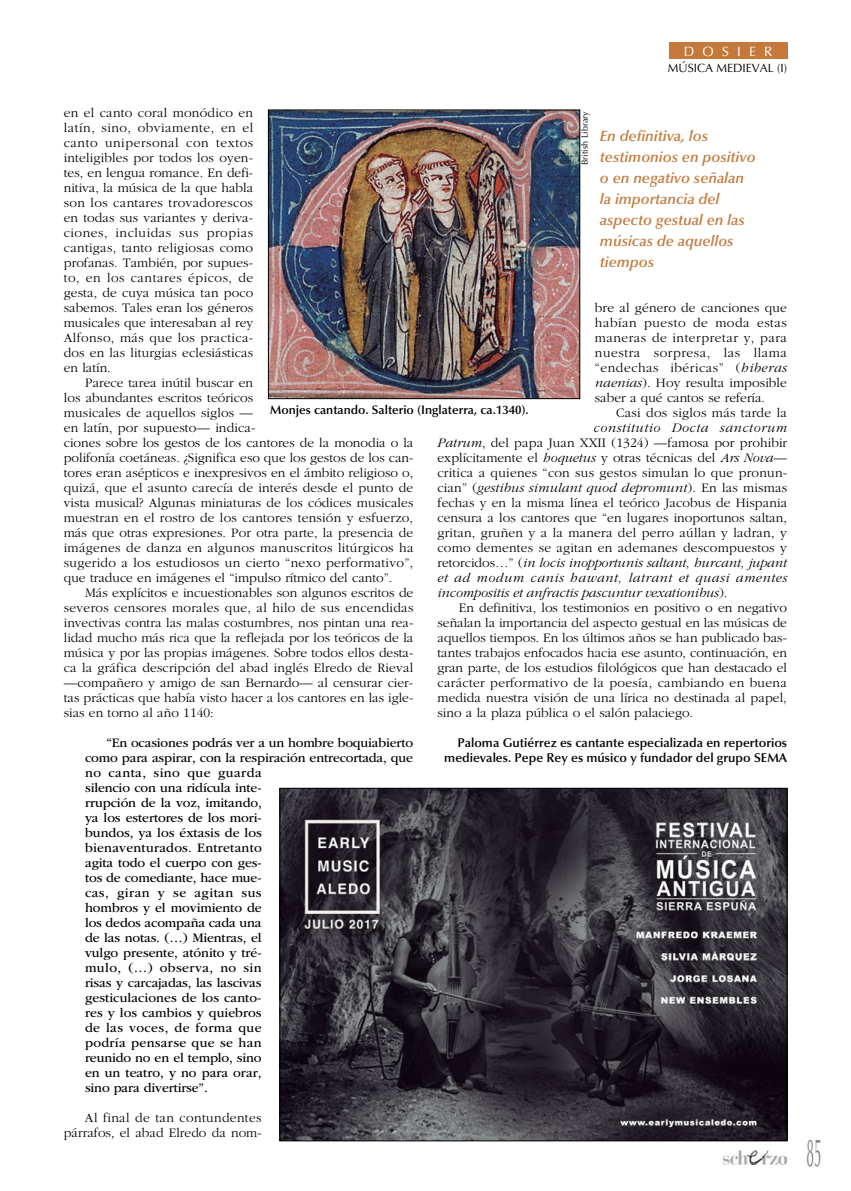
<style>
.page{position:relative;width:851px;height:1191px;background:#fff}
.page>*{position:absolute;margin:0;border:0;box-sizing:border-box;transform-origin:0 0}
.t1{font:39px "Optima LT Std";color:#808285;scale:.35 1}
.t2{font:italic 600 15px/21px "Optima LT Std";color:#c4793b}
.t3{font:300 13.5px/15px "ITC Garamond Std";letter-spacing:.005em;color:#000;text-align:justify}
.t4{font:13.5px/15px "ITC Garamond Std";letter-spacing:-.005em;color:#000}
.t5{font:13.5px "Optima LT Std";letter-spacing:.61em;color:#fff}
.t6{font:600 12.75px/15px "Optima LT Std";color:#000;text-align:right}
.t7{font:600 12.45px "Optima LT Std";color:#000}
.t8{font:12px "Optima LT Std";color:#000}
.t9{font:9px "Optima LT Std";color:#000}
.s1{font-style:italic}
</style>
<div class="page">
<img style="left:723px;top:1150px;width:63px;height:14px">
<div style="left:669px;top:43px;width:118px;height:17px;background:#c4793b"></div>
<img style="left:270px;top:112px;width:308px;height:285px">
<div style="left:268px;top:110px;width:312px;height:289px;border:1px solid #000"></div>
<img style="left:282px;top:790px;width:503px;height:349px">
<p class="t5" style="left:683px;top:46px;width:90px">DOSIER</p>
<p class="t8" style="left:667px;top:63px;width:121px">MÚSICA MEDIEVAL (I)</p>
<p class="t3" style="left:64px;top:106px;width:191px">en el canto coral monódico en latín, sino, obviamente, en el canto unipersonal con textos inteligibles por todos los oyen&shy;tes, en lengua romance. En defi&shy;nitiva, la música de la que habla son los cantares trovadorescos en todas sus variantes y deriva&shy;ciones, incluidas sus propias cantigas, tanto religiosas como profanas. También, por supues&shy;to, en los cantares épicos, de gesta, de cuya música tan poco sabemos. Tales eran los géneros musicales que interesaban al rey Alfonso, más que los practica&shy;dos en las liturgias eclesiásticas en latín.</p>
<p class="t3" style="left:64px;top:376px;width:351px;text-align:left;text-indent:21px">Parece tarea inútil buscar en<br>los abundantes escritos teóricos<br>musicales de aquellos siglos —<br>en latín, por supuesto— indica-<br>ciones sobre los gestos de los cantores de la monodia o la polifonía coetáneas. ¿Significa eso que los gestos de los can&shy;tores eran asépticos e inexpresivos en el ámbito religioso o, quizá, que el asunto carecía de interés desde el punto de vista musical? Algunas miniaturas de los códices musicales muestran en el rostro de los cantores tensión y esfuerzo, más que otras expresiones. Por otra parte, la presencia de imágenes de danza en algunos manuscritos litúrgicos ha sugerido a los estudiosos un cierto “nexo performativo”, que traduce en imágenes el “impulso rítmico del canto”.</p>
<p class="t3" style="left:64px;top:586px;width:351px;text-indent:21px">Más explícitos e incuestionables son algunos escritos de severos censores morales que, al hilo de sus encendidas invectivas contra las malas costumbres, nos pintan una rea&shy;lidad mucho más rica que la reflejada por los teóricos de la música y por las propias imágenes. Sobre todos ellos desta&shy;ca la gráfica descripción del abad inglés Elredo de Rieval —compañero y amigo de san Bernardo— al censurar cier&shy;tas prácticas que había visto hacer a los cantores en las igle&shy;sias en torno al año 1140:</p>
<p class="t4" style="left:85px;top:736px;width:329px;text-indent:21px">“En ocasiones podrás ver a un hombre boquiabierto como para aspirar, con la respiración entrecortada, que no canta, sino que guarda<br>silencio con una ridícula inte-<br>rrupción de la voz, imitando,<br>ya los estertores de los mori-<br>bundos, ya los éxtasis de los<br>bienaventurados. Entretanto<br>agita todo el cuerpo con ges-<br>tos de comediante, hace mue-<br>cas, giran y se agitan sus<br>hombros y el movimiento de<br>los dedos acompaña cada una<br>de las notas. (…) Mientras, el<br>vulgo presente, atónito y tré-<br>mulo, (…) observa, no sin<br>risas y carcajadas, las lascivas<br>gesticulaciones de los canto-<br>res y los cambios y quiebros<br>de las voces, de forma que<br>podría pensarse que se han<br>reunido no en el templo, sino<br>en un teatro, y no para orar,<br>sino para divertirse”.</p>
<p class="t3" style="left:64px;top:1111px;width:199px;text-align:right">Al final de tan contundentes párrafos, el abad Elredo da nom-</p>
<p class="t9" style="left:581px;top:165px;width:56px;rotate:-90deg">British Library</p>
<p class="t2" style="left:600px;top:127px;width:157px">En definitiva, los testimonios en positivo o en negativo señalan la importancia del aspecto gestual en las músicas de aquellos tiempos</p>
<p class="t3" style="left:594px;top:301px;width:194px">bre al género de canciones que habían puesto de moda estas maneras de interpretar y, para nuestra sorpresa, las llama “endechas ibéricas” (<span class="s1">hiberas naenias</span>). Hoy resulta imposible saber a qué cantos se refería.</p>
<p class="t3" style="left:616px;top:406px;width:172px">Casi dos siglos más tarde la</p>
<p class="t3" style="left:437px;top:421px;width:351px;text-indent:156px"><span class="s1">constitutio Docta sanctorum Patrum</span>, del papa Juan XXII (1324) —famosa por prohibir explícitamente el <span class="s1">hoquetus</span> y otras técnicas del <span class="s1">Ars Nova</span>— critica a quienes “con sus gestos simulan lo que pronun&shy;cian” (<span class="s1">gestibus simulant quod depromunt</span>). En las mismas fechas y en la misma línea el teórico Jacobus de Hispania censura a los cantores que “en lugares inoportunos saltan, gritan, gruñen y a la manera del perro aúllan y ladran, y como dementes se agitan en ademanes descompuestos y retorcidos…” (<span class="s1">in locis inopportunis saltant, hurcant, jupant et ad modum canis hawant, latrant et quasi amentes incompositis et anfractis pascuntur vexationibus</span>).</p>
<p class="t3" style="left:437px;top:601px;width:351px;text-indent:21px">En definitiva, los testimonios en positivo o en negativo señalan la importancia del aspecto gestual en las músicas de aquellos tiempos. En los últimos años se han publicado bas&shy;tantes trabajos enfocados hacia ese asunto, continuación, en gran parte, de los estudios filológicos que han destacado el carácter performativo de la poesía, cambiando en buena medida nuestra visión de una lírica no destinada al papel, sino a la plaza pública o el salón palaciego.</p>
<p class="t6" style="left:444px;top:736px;width:344px">Paloma Gutiérrez es cantante especializada en repertorios medievales. Pepe Rey es músico y fundador del grupo SEMA</p>
<p class="t7" style="left:270px;top:405px;width:260px">Monjes cantando. Salterio (Inglaterra, ca.1340).</p>
<h1 class="t1" style="left:806px;top:1137px;width:45px">85</h1>
</div>
